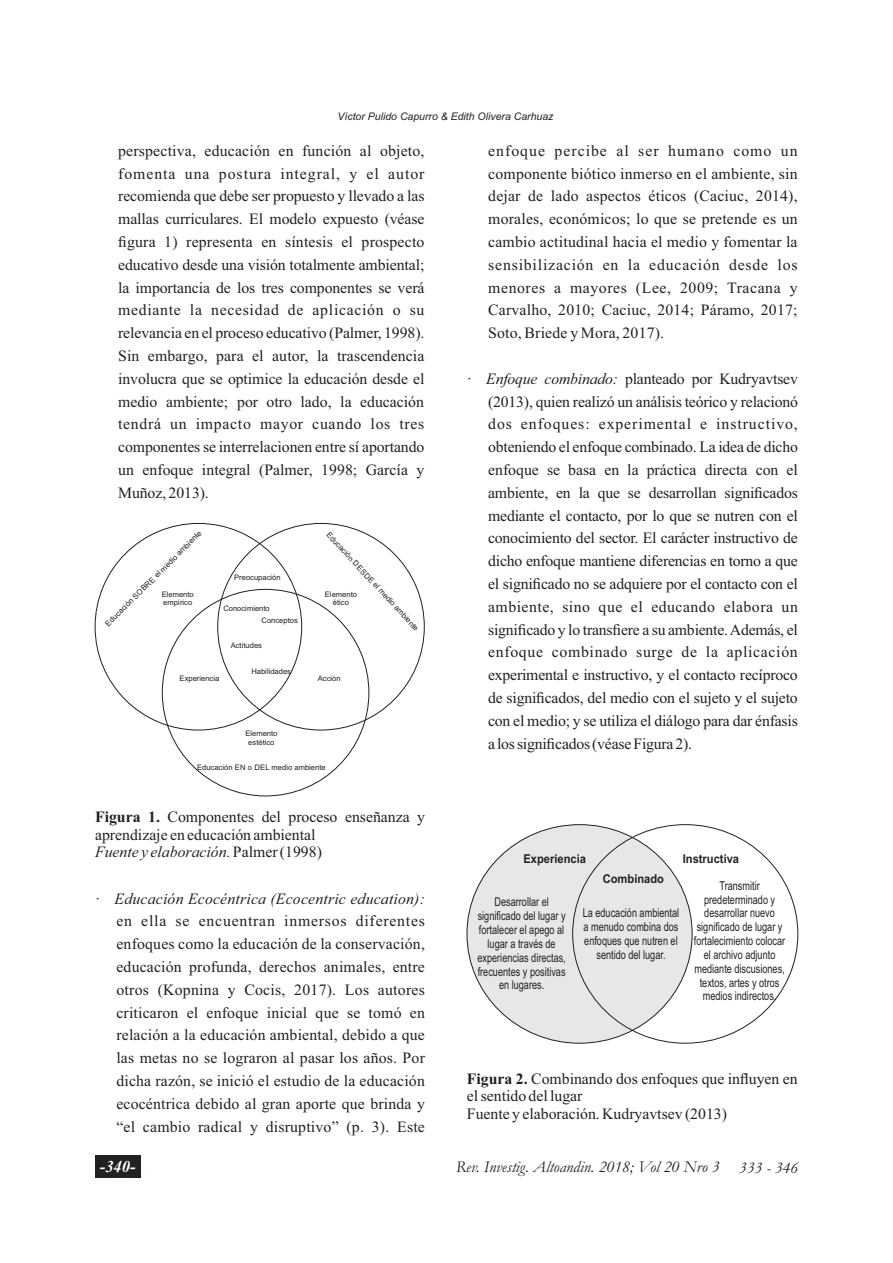
<style>
.page{position:relative;width:893px;height:1263px;background:#fff}
.page>*{position:absolute;margin:0;border:0;box-sizing:border-box;transform-origin:0 0}
.t1{font:italic 16.65px "Garamond";color:#231f20}
.t2{font:italic 700 16.65px "Times New Roman";color:#fff}
.t3{font:15.75px/22.8px "Times New Roman";color:#231f20;text-align:justify}
.t4{font:12.15px/13.8px "Arial Narrow";color:#231f20;text-align:center;scale:.91 1}
.t5{font:700 12.15px "Arial";color:#231f20;scale:.91 1}
.t6{font:italic 10.5px "Arial";color:#231f20}
.t7{font:7.65px/8.6px "Arial";color:#231f20}
.s1{font-weight:700}
.s2{font-style:italic}
</style>
<div class="page">
<div style="left:467px;top:824px;width:226px;height:219px;background:#e6e7e8;border:1px solid #231f20;border-radius:50%"></div>
<div style="left:95px;top:1155px;width:45px;height:22px;background:#231f20"></div>
<p class="t6" style="left:338px;top:112px;width:217px">Víctor Pulido Capurro &amp; Edith Olivera Carhuaz</p>
<p class="t3" style="left:118px;top:141px;width:308px">perspectiva, educación en función al objeto, fomenta una postura integral, y el autor recomienda que debe ser propuesto y llevado a las mallas curriculares. El modelo expuesto (véase figura 1) representa en síntesis el prospecto educativo desde una visión totalmente ambiental; la importancia de los tres componentes se verá mediante la necesidad de aplicación o su relevancia en el proceso educativo (Palmer, 1998).<br>Sin embargo, para el autor, la trascendencia involucra que se optimice la educación desde el medio ambiente; por otro lado, la educación tendrá un impacto mayor cuando los tres componentes se interrelacionen entre sí aportando un enfoque integral (Palmer, 1998; García y Muñoz, 2013).</p>
<p class="t7" style="left:104px;top:622px;width:133px;rotate:-45deg">Educación SOBRE el medio ambiente</p>
<p class="t7" style="left:331px;top:531px;width:133px;rotate:47deg">Educación DESDE el medio ambiente</p>
<p class="t7" style="left:234px;top:574px;width:48px">Preocupación</p>
<p class="t7" style="left:261px;top:602px;width:38px;line-height:12.5px;text-indent:-38px">Conocimiento<br>Conceptos</p>
<p class="t7" style="left:231px;top:642px;width:33px">Actitudes</p>
<p class="t7" style="left:251px;top:668px;width:41px">Habilidades</p>
<p class="t7" style="left:325px;top:590px;width:34px;text-align:center">Elemento ético</p>
<p class="t7" style="left:162px;top:591px;width:34px">Elemento empírico</p>
<p class="t7" style="left:180px;top:675px;width:41px">Experiencia</p>
<p class="t7" style="left:318px;top:675px;width:24px">Acción</p>
<p class="t7" style="left:245px;top:730px;width:34px;text-align:center">Elemento estético</p>
<p class="t7" style="left:197px;top:763px;width:130px">Educación EN o DEL medio ambiente</p>
<p class="t3" style="left:95px;top:810px;width:332px;line-height:17.4px;text-align:left"><span class="s1">Figura 1.</span> Componentes del proceso enseñanza y aprendizaje en educación ambiental<br><span class="s2">Fuente y elaboración.</span> Palmer (1998)</p>
<p class="t3" style="left:116px;top:888px;width:310px;text-indent:-21px">· <span class="s2">Educación Ecocéntrica (Ecocentric education): </span>en ella se encuentran inmersos diferentes enfoques como la educación de la conservación, educación profunda, derechos animales, entre otros (Kopnina y Cocis, 2017). Los autores criticaron el enfoque inicial que se tomó en relación a la educación ambiental, debido a que las metas no se lograron al pasar los años. Por dicha razón, se inició el estudio de la educación ecocéntrica debido al gran aporte que brinda y “el cambio radical y disruptivo” (p. 3). Este</p>
<p class="t3" style="left:488px;top:141px;width:311px">enfoque percibe al ser humano como un componente biótico inmerso en el ambiente, sin dejar de lado aspectos éticos (Caciuc, 2014), morales, económicos; lo que se pretende es un cambio actitudinal hacia el medio y fomentar la sensibilización en la educación desde los menores a mayores (Lee, 2009; Tracana y Carvalho, 2010; Caciuc, 2014; Páramo, 2017; Soto, Briede y Mora, 2017).</p>
<p class="t3" style="left:488px;top:369px;width:311px;text-indent:-21px">· <span class="s2">Enfoque combinado:</span> planteado por Kudryavtsev (2013), quien realizó un análisis teórico y relacionó dos enfoques: experimental e instructivo, obteniendo el enfoque combinado. La idea de dicho enfoque se basa en la práctica directa con el ambiente, en la que se desarrollan significados mediante el contacto, por lo que se nutren con el conocimiento del sector. El carácter instructivo de dicho enfoque mantiene diferencias en torno a que el significado no se adquiere por el contacto con el ambiente, sino que el educando elabora un significado y lo transfiere a su ambiente. Además, el enfoque combinado surge de la aplicación experimental e instructivo, y el contacto recíproco de significados, del medio con el sujeto y el sujeto con el medio; y se utiliza el diálogo para dar énfasis a los significados (véase Figura 2).</p>
<p class="t5" style="left:523px;top:854px;width:70px">Experiencia</p>
<p class="t5" style="left:683px;top:854px;width:63px">Instructiva</p>
<p class="t5" style="left:603px;top:874px;width:69px">Combinado</p>
<p class="t4" style="left:477px;top:896px;width:99px">Desarrollar el significado del lugar y fortalecer el apego al lugar a través de experiencias directas, frecuentes y positivas en lugares.</p>
<p class="t4" style="left:583px;top:907px;width:108px">La educación ambiental a menudo combina dos enfoques que nutren el sentido del lugar.</p>
<p class="t4" style="left:694px;top:880px;width:102px">Transmitir predeterminado y desarrollar nuevo significado de lugar y fortalecimiento colocar el archivo adjunto mediante discusiones, textos, artes y otros medios indirectos.</p>
<p class="t3" style="left:467px;top:1071px;width:332px;line-height:17.4px;text-align:left"><span class="s1">Figura 2.</span> Combinando dos enfoques que influyen en el sentido del lugar<br>Fuente y elaboración. Kudryavtsev (2013)</p>
<p class="t2" style="left:100px;top:1160px;width:37px">-340-</p>
<p class="t1" style="left:456px;top:1161px;width:344px">Rev. Investig. Altoandin. 2018; Vol 20 Nro 3 333 - 346</p>
</div>
